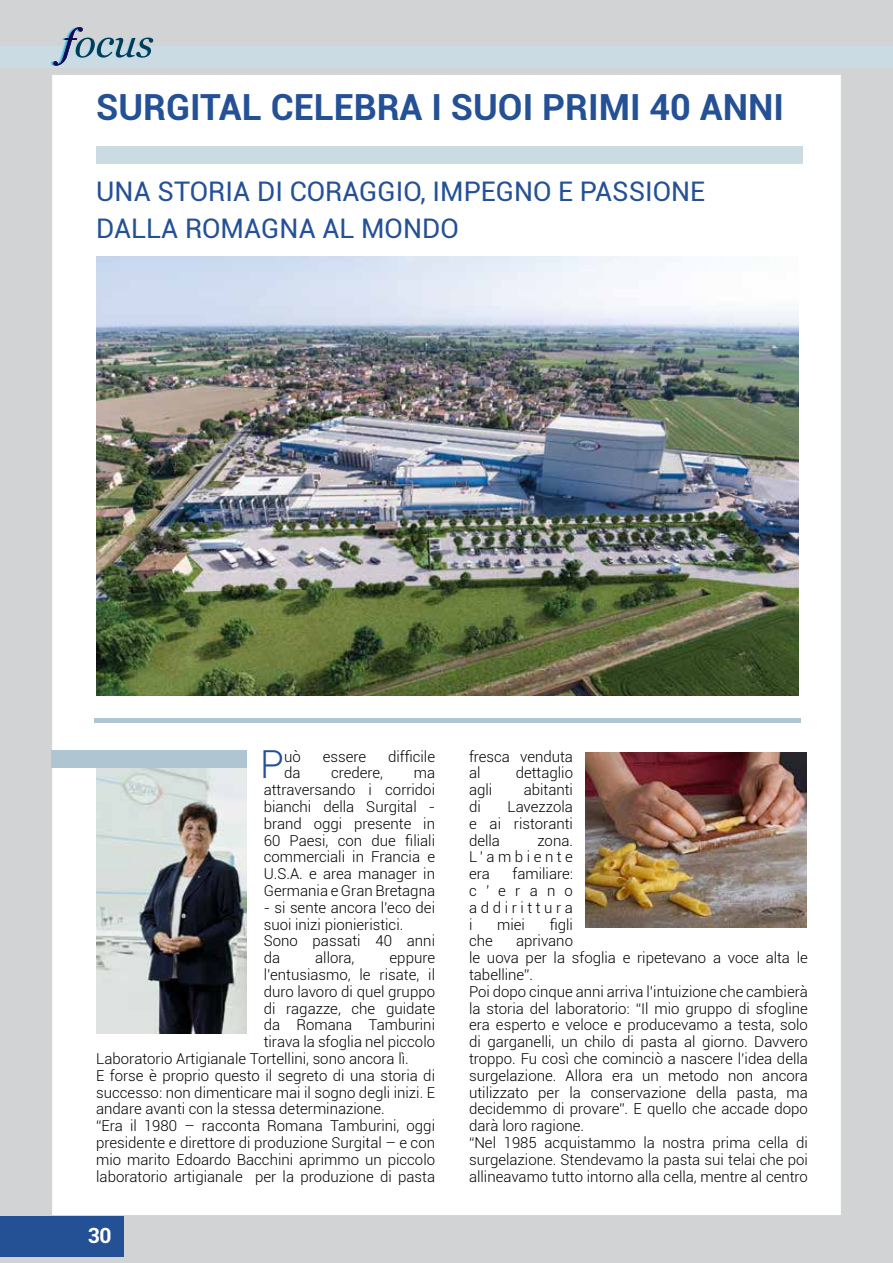
<style>
.page{position:relative;width:893px;height:1263px;background:#d1d3d4}
.page>*{position:absolute;margin:0;border:0;box-sizing:border-box;transform-origin:0 0}
.t1{font:300 38.7px "Roboto";color:#245096}
.t2{font:700 36px "Roboto";color:#245096}
.t3{font:27px/37.5px "Roboto";color:#245096}
.t4{font:700 21px "Roboto";color:#fff}
.t5{font:300 15px/16.8px "Roboto";color:#000;text-align:justify}
</style>
<div class="page">
<div style="left:54px;top:76px;width:785px;height:1141px;background:#fff"></div>
<div style="left:96px;top:146px;width:707px;height:17px;background:#cbdbe3"></div>
<div style="left:94px;top:718px;width:706px;height:5px;background:#afc6d2"></div>
<div style="left:0;top:46px;width:893px;height:22px;background:#cbdbe3"></div>
<svg style="left:50px;top:27px;width:103px;height:39px"></svg>
<img style="left:96px;top:256px;width:702px;height:439px">
<img style="left:96px;top:768px;width:151px;height:265px">
<div style="left:51px;top:750px;width:196px;height:18px;background:#afc6d2"></div>
<img style="left:586px;top:752px;width:221px;height:175px">
<div style="left:0;top:1216px;width:123px;height:40px;background:#245096"></div>
<h2 class="t2" style="left:96px;top:81px;width:689px">SURGITAL CELEBRA I SUOI PRIMI 40 ANNI</h2>
<h3 class="t3" style="left:96px;top:172px;width:610px">UNA STORIA DI CORAGGIO, IMPEGNO E PASSIONE<br>DALLA ROMAGNA AL MONDO</h3>
<h1 class="t1" style="left:260px;top:738px;width:25px">P</h1>
<p class="t5" style="left:284px;top:747px;width:18px">uò</p>
<p class="t5" style="left:323px;top:747px;width:45px">essere</p>
<p class="t5" style="left:388px;top:747px;width:48px">difficile</p>
<p class="t5" style="left:284px;top:764px;width:18px">da</p>
<p class="t5" style="left:331px;top:764px;width:54px">credere,</p>
<p class="t5" style="left:264px;top:764px;width:173px;text-indent:150px">ma attraversando i corridoi bianchi della Surgital - brand oggi presente in 60 Paesi, con due filiali commerciali in Francia e U.S.A. e area manager in Germania e Gran Bretagna</p>
<p class="t5" style="left:264px;top:898px;width:173px;text-align:left">- si sente ancora l’eco dei suoi inizi pionieristici.<br>Sono passati 40 anni da</p>
<p class="t5" style="left:315px;top:949px;width:41px">allora,</p>
<p class="t5" style="left:390px;top:949px;width:47px">eppure</p>
<p class="t5" style="left:264px;top:966px;width:173px">l’entusiasmo, le risate, il</p>
<p class="t5" style="left:264px;top:982px;width:173px">duro lavoro di quel gruppo</p>
<p class="t5" style="left:264px;top:999px;width:173px">di ragazze, che guidate</p>
<p class="t5" style="left:264px;top:1016px;width:173px">da Romana Tamburini</p>
<p class="t5" style="left:264px;top:1033px;width:173px">tirava la sfoglia nel piccolo</p>
<p class="t5" style="left:96px;top:1050px;width:314px">Laboratorio Artigianale Tortellini, sono ancora lì.</p>
<p class="t5" style="left:96px;top:1066px;width:340px">E forse è proprio questo il segreto di una storia di</p>
<p class="t5" style="left:96px;top:1083px;width:340px">successo: non dimenticare mai il sogno degli inizi. E</p>
<p class="t5" style="left:96px;top:1100px;width:290px">andare avanti con la stessa determinazione.</p>
<p class="t5" style="left:96px;top:1117px;width:340px">“Era il 1980 – racconta Romana Tamburini, oggi</p>
<p class="t5" style="left:96px;top:1134px;width:340px">presidente e direttore di produzione Surgital – e con</p>
<p class="t5" style="left:96px;top:1150px;width:340px">mio marito Edoardo Bacchini aprimmo un piccolo</p>
<p class="t5" style="left:96px;top:1167px;width:340px">laboratorio artigianale per la produzione di pasta</p>
<h3 class="t4" style="left:88px;top:1220px;width:25px">30</h3>
<p class="t5" style="left:469px;top:747px;width:105px">fresca venduta al</p>
<p class="t5" style="left:516px;top:764px;width:59px">dettaglio</p>
<p class="t5" style="left:469px;top:781px;width:25px">agli</p>
<p class="t5" style="left:524px;top:781px;width:51px">abitanti</p>
<p class="t5" style="left:469px;top:798px;width:13px">di</p>
<p class="t5" style="left:469px;top:798px;width:105px;text-indent:38px">Lavezzola e ai ristoranti della</p>
<p class="t5" style="left:469px;top:831px;width:105px;text-indent:68px">zona.<br>L’ambiente era</p>
<p class="t5" style="left:469px;top:865px;width:105px;text-indent:44px">familiare: c’erano addirittura i</p>
<p class="t5" style="left:497px;top:915px;width:29px">miei</p>
<p class="t5" style="left:550px;top:915px;width:25px">figli</p>
<p class="t5" style="left:469px;top:932px;width:340px;text-align:left;text-indent:47px">aprivano<br>le uova per la sfoglia e ripetevano a voce alta le tabelline”.<br>Poi dopo cinque anni arriva l’intuizione che cambierà la storia del laboratorio: “Il mio gruppo di sfogline era esperto e veloce e producevamo a testa, solo di garganelli, un chilo di pasta al giorno. Davvero troppo. Fu così che cominciò a nascere l’idea della surgelazione. Allora era un metodo non ancora utilizzato per la conservazione della pasta, ma decidemmo di provare”. E quello che accade dopo darà loro ragione.<br>“Nel 1985 acquistammo la nostra prima cella di surgelazione. Stendevamo la pasta sui telai che poi allineavamo tutto intorno alla cella, mentre al centro</p>
<p class="t5" style="left:469px;top:932px;width:25px">che</p>
</div>
